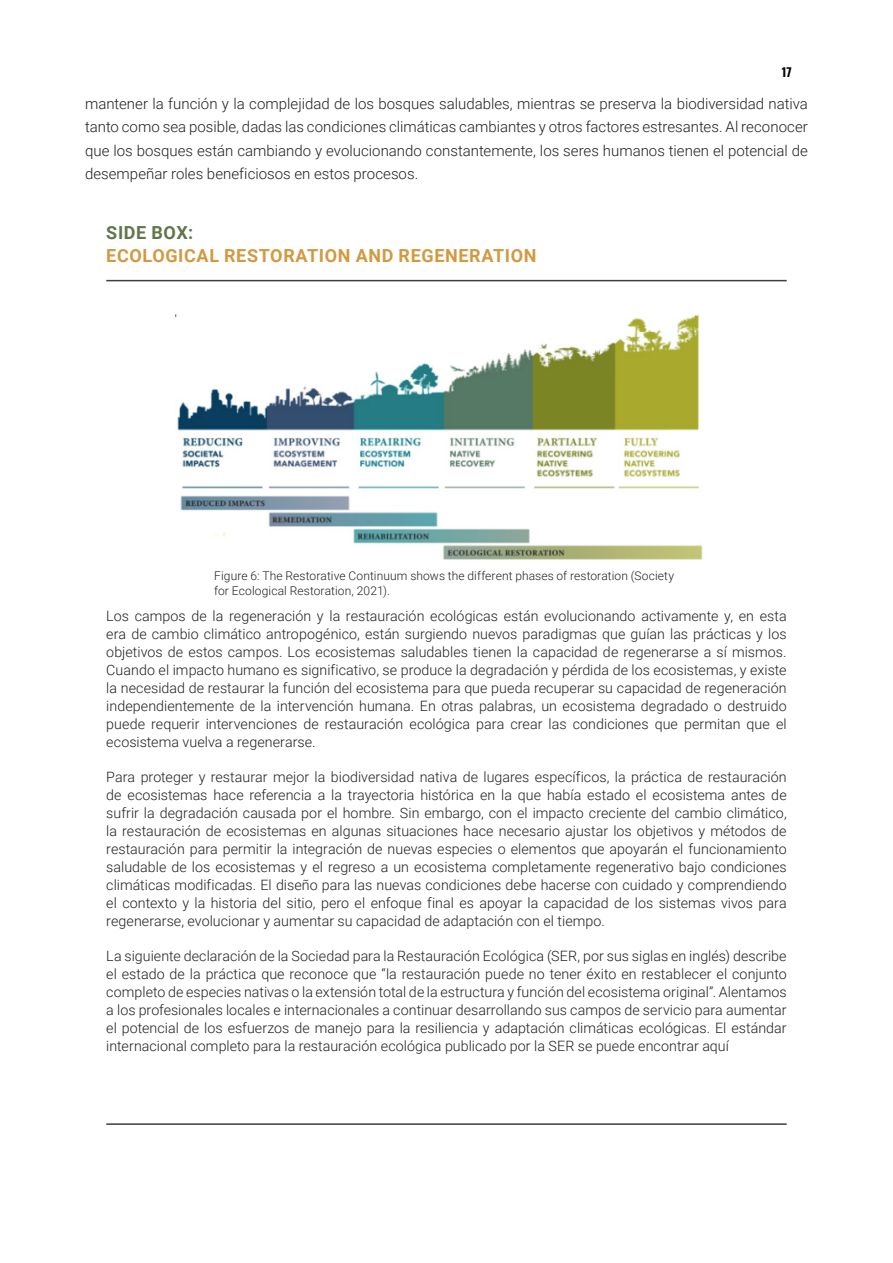
<style>
.page{position:relative;width:893px;height:1263px;background:#fff}
.page>*{position:absolute;margin:0;border:0;box-sizing:border-box;transform-origin:0 0}
.t1{font:700 18px "Roboto";letter-spacing:.035em;color:#d39940}
.t2{font:700 18px "Roboto";letter-spacing:.035em;color:#63754a}
.Leeza_s_mastermind{font:300 15px/23.2px "Roboto";color:#231f20;text-align:justify}
.Leeza_s_mastermind-2{font:300 14.25px/18px "Roboto";letter-spacing:.005em;color:#231f20;text-align:justify}
.Leeza_s_mastermind-3{font:300 12px/15px "Roboto";letter-spacing:.01em;color:#231f20}
.t3{font:700 12px "Oswald";color:#040503}
</style>
<div class="page">
<img style="left:175px;top:314px;width:528px;height:246px">
<hr style="left:106px;top:280px;width:681px;height:1px;background:#3e3e3f">
<hr style="left:106px;top:1123px;width:681px;height:2px;background:#3e3e3f">
<p class="t3" style="left:782px;top:66px;width:11px">17</p>
<p class="Leeza_s_mastermind" style="left:85px;top:92px;width:724px">mantener la función y la complejidad de los bosques saludables, mientras se preserva la biodiversidad nativa tanto como sea posible, dadas las condiciones climáticas cambiantes y otros factores estresantes. Al reconocer que los bosques están cambiando y evolucionando constantemente, los seres humanos tienen el potencial de desempeñar roles beneficiosos en estos procesos.</p>
<p class="t2" style="left:106px;top:220px;width:88px">SIDE BOX:</p>
<p class="t1" style="left:106px;top:243px;width:432px">ECOLOGICAL RESTORATION AND REGENERATION</p>
<p class="Leeza_s_mastermind-3" style="left:214px;top:567px;width:461px">Figure 6: The Restorative Continuum shows the different phases of restoration (Society for Ecological Restoration, 2021).</p>
<p class="Leeza_s_mastermind-2" style="left:106px;top:606px;width:682px">Los campos de la regeneración y la restauración ecológicas están evolucionando activamente y, en esta era de cambio climático antropogénico, están surgiendo nuevos paradigmas que guían las prácticas y los objetivos de estos campos. Los ecosistemas saludables tienen la capacidad de regenerarse a sí mismos.<br>Cuando el impacto humano es significativo, se produce la degradación y pérdida de los ecosistemas, y existe la necesidad de restaurar la función del ecosistema para que pueda recuperar su capacidad de regeneración independientemente de la intervención humana. En otras palabras, un ecosistema degradado o destruido puede requerir intervenciones de restauración ecológica para crear las condiciones que permitan que el ecosistema vuelva a regenerarse.</p>
<p class="Leeza_s_mastermind-2" style="left:106px;top:767px;width:682px">Para proteger y restaurar mejor la biodiversidad nativa de lugares específicos, la práctica de restauración de ecosistemas hace referencia a la trayectoria histórica en la que había estado el ecosistema antes de sufrir la degradación causada por el hombre. Sin embargo, con el impacto creciente del cambio climático, la restauración de ecosistemas en algunas situaciones hace necesario ajustar los objetivos y métodos de restauración para permitir la integración de nuevas especies o elementos que apoyarán el funcionamiento saludable de los ecosistemas y el regreso a un ecosistema completamente regenerativo bajo condiciones climáticas modificadas. El diseño para las nuevas condiciones debe hacerse con cuidado y comprendiendo el contexto y la historia del sitio, pero el enfoque final es apoyar la capacidad de los sistemas vivos para regenerarse, evolucionar y aumentar su capacidad de adaptación con el tiempo.</p>
<p class="Leeza_s_mastermind-2" style="left:106px;top:946px;width:682px">La siguiente declaración de la Sociedad para la Restauración Ecológica (SER, por sus siglas en inglés) describe el estado de la práctica que reconoce que “la restauración puede no tener éxito en restablecer el conjunto completo de especies nativas o la extensión total de la estructura y función del ecosistema original”. Alentamos a los profesionales locales e internacionales a continuar desarrollando sus campos de servicio para aumentar el potencial de los esfuerzos de manejo para la resiliencia y adaptación climáticas ecológicas. El estándar internacional completo para la restauración ecológica publicado por la SER se puede encontrar aquí</p>
</div>
